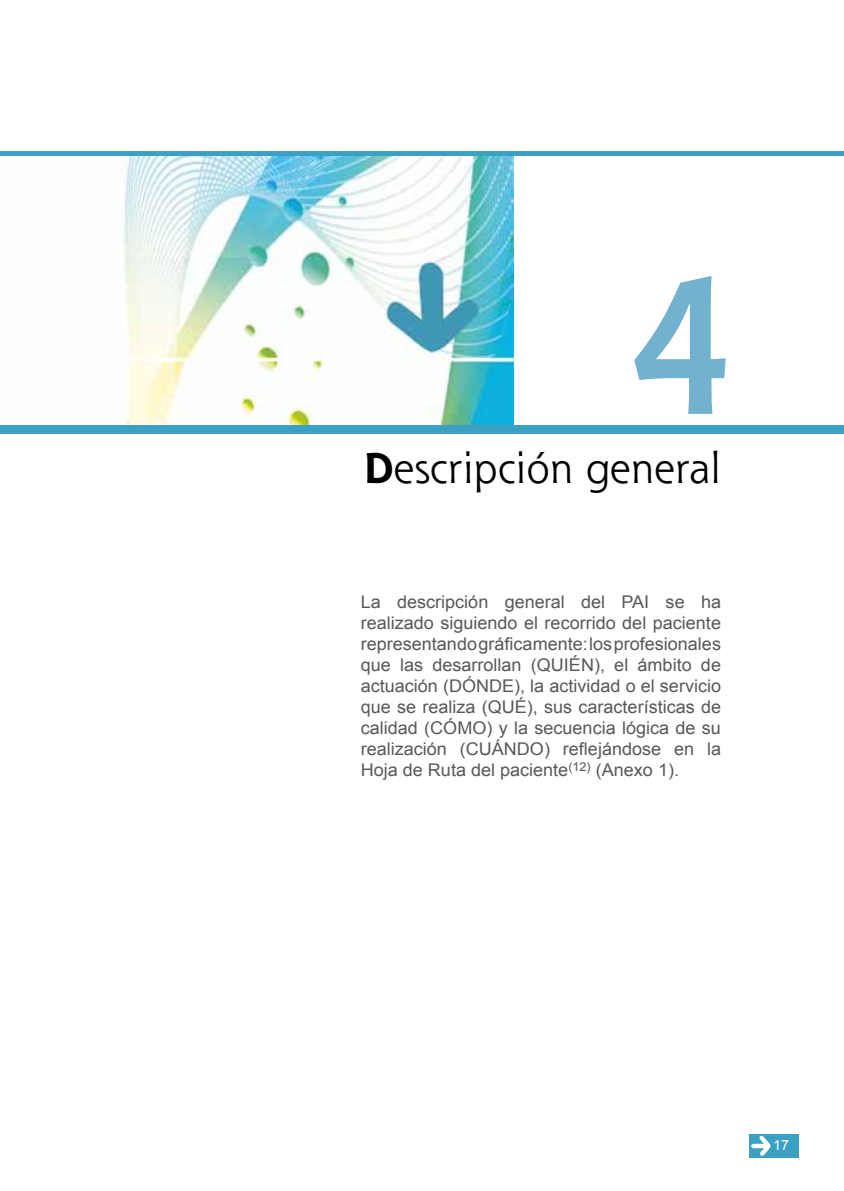
<style>
.page{position:relative;width:844px;height:1191px;background:#fff}
.page>*{position:absolute;margin:0;border:0;box-sizing:border-box;transform-origin:0 0}
.t1{font:700 189.17px "Shannon";color:#73b2cf;scale:.88 1}
.t2{font:42px "Shannon";color:#000}
.t3{font:17.5px/21px "Arial";color:#58585a;text-align:justify}
.t4{font:14px "Arial";color:#fff}
.s1{font-weight:700}
</style>
<div class="page">
<img style="left:121px;top:156px;width:392px;height:269px">
<div style="left:0;top:151px;width:843px;height:5px;background:#3ca0c3"></div>
<div style="left:0;top:425px;width:843px;height:9px;background:#3ca0c3"></div>
<div style="left:749px;top:1134px;width:49px;height:23px;background:#3ca0c3"></div>
<svg style="left:751px;top:1135px;width:19px;height:21px"></svg>
<h1 class="t1" style="left:629px;top:229px;width:117px">4</h1>
<h2 class="t2" style="left:364px;top:441px;width:358px"><span class="s1">D</span>escripción general</h2>
<p class="t3" style="left:360px;top:592px;width:362px">La descripción general del PAI se ha realizado siguiendo el recorrido del paciente representando gráficamente: los profesionales que las desarrollan (QUIÉN), el ámbito de actuación (DÓNDE), la actividad o el servicio que se realiza (QUÉ), sus características de calidad (CÓMO) y la secuencia lógica de su realización (CUÁNDO) reflejándose en la Hoja de Ruta del paciente<sup>(12)</sup> (Anexo 1).</p>
<p class="t4" style="left:773px;top:1135px;width:18px">17</p>
</div>
